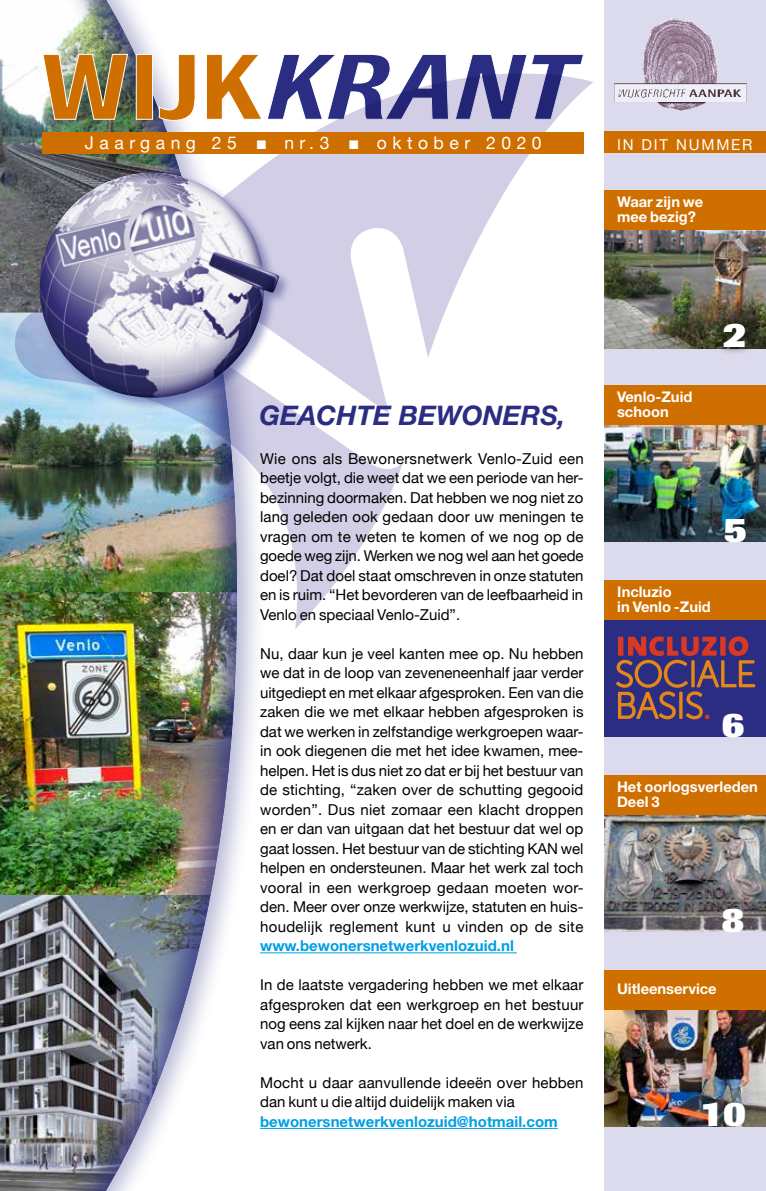
<style>
.page{position:relative;width:766px;height:1191px;background:#fff}
.page>*{position:absolute;margin:0;border:0;box-sizing:border-box;transform-origin:0 0}
.t1{font:800 35.55px "Imago";color:#fff}
.t2{font:italic 700 27px "Helvetica Neue";color:#2a2d82}
.t3{font:17.55px "Helvetica Neue";letter-spacing:.315em;color:#fff}
.t4{font:15px/19.5px "Helvetica Neue";color:#000;text-align:justify}
.t5{font:700 15px "Helvetica Neue";color:#009fe3}
.t6{font:15px "Helvetica Neue";letter-spacing:.125em;color:#fff}
.t7{font:700 14.7px/15px "Helvetica Neue";color:#fff}
</style>
<div class="page">
<img style="left:0;top:313px;width:15px;height:279px">
<img style="left:0;top:895px;width:42px;height:296px">
<img style="left:0;top:58px;width:39px;height:255px">
<img style="left:0;top:592px;width:42px;height:303px">
<div style="left:42px;top:0;width:723px;height:1191px;background:#2a2d82;opacity:.75"></div>
<div style="left:74px;top:0;width:691px;height:1191px;background:#2a2d82;opacity:.33"></div>
<div style="left:604px;top:0;width:161px;height:1191px;background:#dcdaed"></div>
<img style="left:614px;top:18px;width:79px;height:93px">
<div style="left:604px;top:132px;width:161px;height:21px;background:#cf6f00"></div>
<svg style="left:158px;top:54px;width:38px;height:20px"></svg>
<div style="left:136px;top:54px;width:17px;height:66px;background:#cf6f00;border:1px solid #fff"></div>
<svg style="left:42px;top:54px;width:86px;height:20px;background:#bb9250"></svg>
<svg style="left:206px;top:53px;width:378px;height:21px"></svg>
<img style="left:15px;top:74px;width:578px;height:555px">
<div style="left:43px;top:132px;width:541px;height:21px;background:#cf6f00"></div>
<img style="left:604px;top:230px;width:161px;height:118px">
<div style="left:604px;top:190px;width:161px;height:40px;background:#cf6f00"></div>
<div style="left:715px;top:315px;width:37px;height:40px;background:#000;opacity:.75"></div>
<img style="left:604px;top:425px;width:161px;height:117px">
<div style="left:604px;top:386px;width:161px;height:38px;background:#cf6f00"></div>
<div style="left:604px;top:620px;width:161px;height:116px;background:#2a2d82"></div>
<svg style="left:616px;top:636px;width:139px;height:83px"></svg>
<div style="left:604px;top:580px;width:161px;height:40px;background:#cf6f00"></div>
<img style="left:604px;top:815px;width:161px;height:116px">
<div style="left:604px;top:776px;width:161px;height:39px;background:#cf6f00"></div>
<img style="left:604px;top:1009px;width:161px;height:117px">
<div style="left:604px;top:970px;width:161px;height:39px;background:#cf6f00"></div>
<div style="left:37px;top:170px;width:255px;height:242px;background:#2a2d82;opacity:.44"></div>
<div style="left:11px;top:145px;width:270px;height:290px;background:#2a2d82;opacity:.75"></div>
<hr style="left:260px;top:952px;width:256px;height:1px;background:#009fe3">
<hr style="left:260px;top:1128px;width:297px;height:1px;background:#009fe3">
<p class="t3" style="left:85px;top:130px;width:458px">Jaargang 25 ■ nr.3 ■ oktober 2020</p>
<p class="t6" style="left:617px;top:133px;width:137px">IN DIT NUMMER</p>
<p class="t7" style="left:617px;top:194px;width:88px">Waar zijn we mee bezig?</p>
<h2 class="t2" style="left:259px;top:398px;width:307px">GEACHTE BEWONERS,</h2>
<p class="t4" style="left:260px;top:449px;width:325px">Wie ons als Bewonersnetwerk Venlo-Zuid een beetje volgt, die weet dat we een periode van her&shy;bezinning doormaken. Dat hebben we nog niet zo lang geleden ook gedaan door uw meningen te vragen om te weten te komen of we nog op de goede weg zijn. Werken we nog wel aan het goede doel? Dat doel staat omschreven in onze statuten en is ruim. “Het bevorderen van de leefbaarheid in Venlo en speciaal Venlo-Zuid”.</p>
<p class="t4" style="left:260px;top:644px;width:325px">Nu, daar kun je veel kanten mee op. Nu hebben we dat in de loop van zeveneneenhalf jaar verder uitgediept en met elkaar afgesproken. Een van die zaken die we met elkaar hebben afgesproken is dat we werken in zelfstandige werkgroepen waar&shy;in ook diegenen die met het idee kwamen, mee&shy;helpen. Het is dus niet zo dat er bij het bestuur van de stichting, “zaken over de schutting gegooid worden”. Dus niet zomaar een klacht droppen en er dan van uitgaan dat het bestuur dat wel op gaat lossen. Het bestuur van de stichting KAN wel helpen en ondersteunen. Maar het werk zal toch vooral in een werkgroep gedaan moeten wor&shy;den. Meer over onze werkwijze, statuten en huis&shy;houdelijk reglement kunt u vinden op de site</p>
<p class="t5" style="left:260px;top:936px;width:255px">www.bewonersnetwerkvenlozuid.nl</p>
<p class="t4" style="left:260px;top:976px;width:325px">In de laatste vergadering hebben we met elkaar afgesproken dat een werkgroep en het bestuur nog eens zal kijken naar het doel en de werkwijze van ons netwerk.</p>
<p class="t4" style="left:260px;top:1073px;width:325px">Mocht u daar aanvullende ideeën over hebben dan kunt u die altijd duidelijk maken via</p>
<p class="t5" style="left:260px;top:1112px;width:299px">bewonersnetwerkvenlozuid@hotmail.com</p>
<p class="t7" style="left:617px;top:389px;width:77px">Venlo-Zuid schoon</p>
<h1 class="t1" style="left:723px;top:313px;width:24px">2</h1>
<h1 class="t1" style="left:723px;top:508px;width:24px">5</h1>
<p class="t7" style="left:617px;top:584px;width:95px">Incluzio<br>in Venlo -Zuid</p>
<h1 class="t1" style="left:721px;top:703px;width:24px">6</h1>
<p class="t7" style="left:617px;top:779px;width:142px">Het oorlogsverleden<br>Deel 3</p>
<h1 class="t1" style="left:721px;top:898px;width:24px">8</h1>
<p class="t7" style="left:617px;top:981px;width:101px">Uitleenservice</p>
<h1 class="t1" style="left:700px;top:1092px;width:47px">10</h1>
</div>
